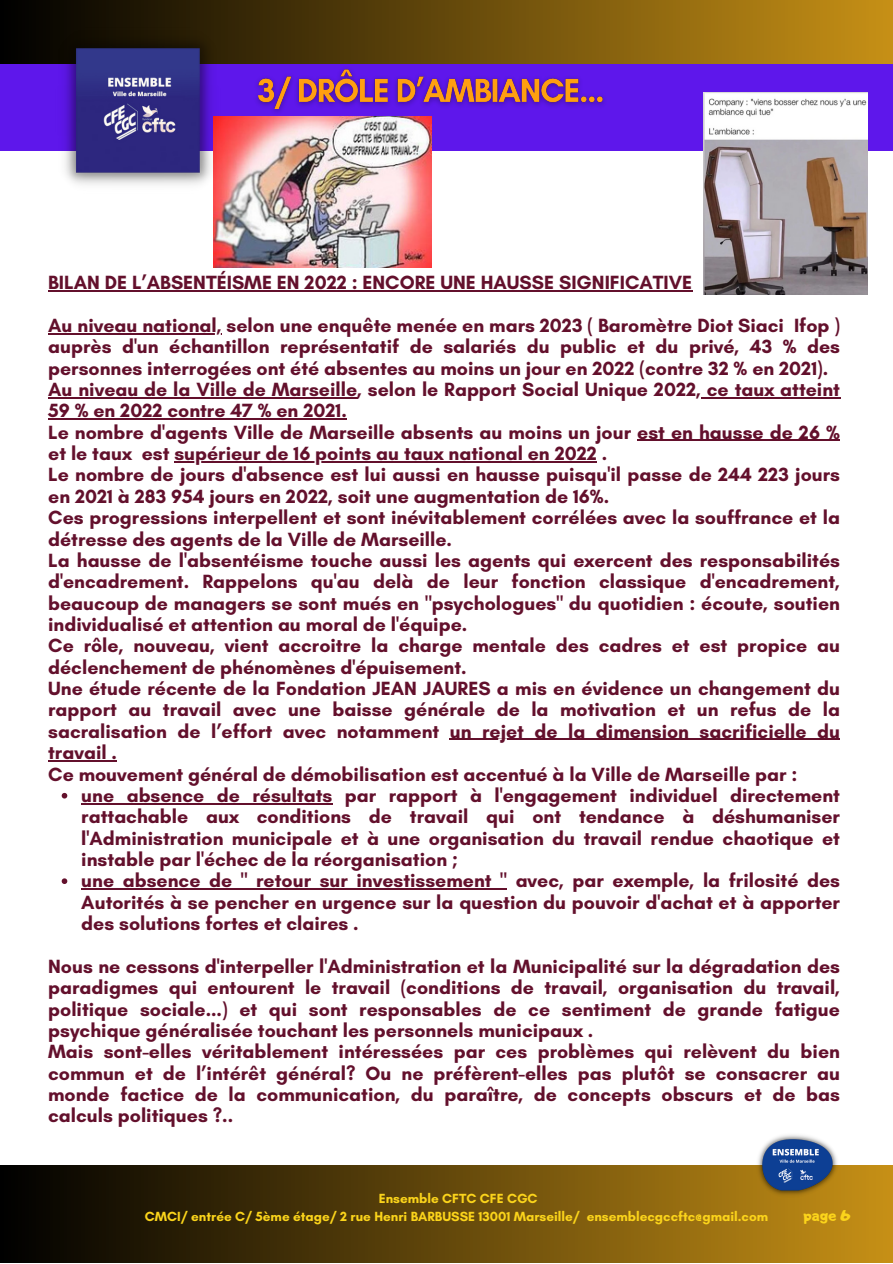
<style>
.page{position:relative;width:893px;height:1264px;background:#fff}
.page>*{position:absolute;margin:0;border:0;box-sizing:border-box;transform-origin:0 0}
.t1{font:700 19.5px/21.3px "Glacial Indifference";color:#63102c;text-align:justify}
.t2{font:15px "Adigiana Toybox";color:#fbd41b}
.t3{font:700 13.5px "Glacial Indifference";color:#fbd41b}
</style>
<div class="page">
<div style="left:0;top:0;width:892px;height:1262px;background:linear-gradient(to right,#030404,#c69018)"></div>
<div style="left:0;top:151px;width:892px;height:1013px;background:#fff"></div>
<svg style="left:62px;top:793px;width:5px;height:5px"></svg>
<hr style="left:81px;top:803px;width:251px;height:1px;background:#63102c">
<svg style="left:62px;top:878px;width:5px;height:6px"></svg>
<hr style="left:81px;top:888px;width:426px;height:1px;background:#63102c">
<hr style="left:48px;top:290px;width:644px;height:1px;background:#63102c">
<hr style="left:48px;top:333px;width:173px;height:1px;background:#63102c">
<hr style="left:48px;top:397px;width:309px;height:1px;background:#63102c">
<hr style="left:701px;top:397px;width:139px;height:1px;background:#63102c">
<hr style="left:48px;top:418px;width:299px;height:1px;background:#63102c">
<hr style="left:637px;top:440px;width:203px;height:1px;background:#63102c">
<hr style="left:174px;top:461px;width:423px;height:1px;background:#63102c">
<hr style="left:450px;top:739px;width:390px;height:1px;background:#63102c">
<hr style="left:48px;top:760px;width:69px;height:1px;background:#63102c">
<img style="left:755px;top:1135px;width:84px;height:63px">
<div style="left:0;top:64px;width:892px;height:87px;background:#5e17eb"></div>
<img style="left:213px;top:116px;width:218px;height:152px">
<img style="left:703px;top:92px;width:164px;height:202px">
<img style="left:249px;top:61px;width:364px;height:60px">
<img style="left:55px;top:28px;width:166px;height:165px">
<p class="t1" style="left:48px;top:271px;width:645px">BILAN DE L’ABSENTÉISME EN 2022 : ENCORE UNE HAUSSE SIGNIFICATIVE</p>
<p class="t1" style="left:48px;top:314px;width:793px">Au niveau national, selon une enquête menée en mars 2023 ( Baromètre Diot Siaci Ifop ) auprès d'un échantillon représentatif de salariés du public et du privé, 43 % des personnes interrogées ont été absentes au moins un jour en 2022 (contre 32 % en 2021).</p>
<p class="t1" style="left:48px;top:378px;width:793px">Au niveau de la Ville de Marseille, selon le Rapport Social Unique 2022, ce taux atteint<br>59 % en 2022 contre 47 % en 2021.</p>
<p class="t1" style="left:48px;top:421px;width:793px">Le nombre d'agents Ville de Marseille absents au moins un jour est en hausse de 26 % et le taux est supérieur de 16 points au taux national en 2022 .</p>
<p class="t1" style="left:48px;top:464px;width:793px">Le nombre de jours d'absence est lui aussi en hausse puisqu'il passe de 244 223 jours en 2021 à 283 954 jours en 2022, soit une augmentation de 16%.</p>
<p class="t1" style="left:48px;top:506px;width:793px">Ces progressions interpellent et sont inévitablement corrélées avec la souffrance et la détresse des agents de la Ville de Marseille.</p>
<p class="t1" style="left:48px;top:549px;width:793px">La hausse de l'absentéisme touche aussi les agents qui exercent des responsabilités d'encadrement. Rappelons qu'au delà de leur fonction classique d'encadrement, beaucoup de managers se sont mués en "psychologues" du quotidien : écoute, soutien individualisé et attention au moral de l'équipe.</p>
<p class="t1" style="left:48px;top:635px;width:793px">Ce rôle, nouveau, vient accroitre la charge mentale des cadres et est propice au déclenchement de phénomènes d'épuisement.</p>
<p class="t1" style="left:48px;top:677px;width:793px">Une étude récente de la Fondation JEAN JAURES a mis en évidence un changement du rapport au travail avec une baisse générale de la motivation et un refus de la sacralisation de l’effort avec notamment un rejet de la dimension sacrificielle du travail .</p>
<p class="t1" style="left:48px;top:763px;width:750px">Ce mouvement général de démobilisation est accentué à la Ville de Marseille par :</p>
<p class="t1" style="left:81px;top:784px;width:760px">une absence de résultats par rapport à l'engagement individuel directement rattachable aux conditions de travail qui ont tendance à déshumaniser l'Administration municipale et à une organisation du travail rendue chaotique et instable par l'échec de la réorganisation ;</p>
<p class="t1" style="left:81px;top:869px;width:760px">une absence de " retour sur investissement " avec, par exemple, la frilosité des Autorités à se pencher en urgence sur la question du pouvoir d'achat et à apporter des solutions fortes et claires .</p>
<p class="t1" style="left:48px;top:955px;width:793px">Nous ne cessons d'interpeller l'Administration et la Municipalité sur la dégradation des paradigmes qui entourent le travail (conditions de travail, organisation du travail, politique sociale...) et qui sont responsables de ce sentiment de grande fatigue psychique généralisée touchant les personnels municipaux .</p>
<p class="t1" style="left:48px;top:1040px;width:793px">Mais sont-elles véritablement intéressées par ces problèmes qui relèvent du bien commun et de l’intérêt général? Ou ne préfèrent-elles pas plutôt se consacrer au monde factice de la communication, du paraître, de concepts obscurs et de bas calculs politiques ?..</p>
<p class="t3" style="left:379px;top:1189px;width:160px">Ensemble CFTC CFE CGC</p>
<p class="t3" style="left:145px;top:1207px;width:624px">CMCI/ entrée C/ 5ème étage/ 2 rue Henri BARBUSSE 13001 Marseille/ ensemblecgccftc@gmail.com</p>
<p class="t2" style="left:803px;top:1205px;width:49px">page 6</p>
</div>
